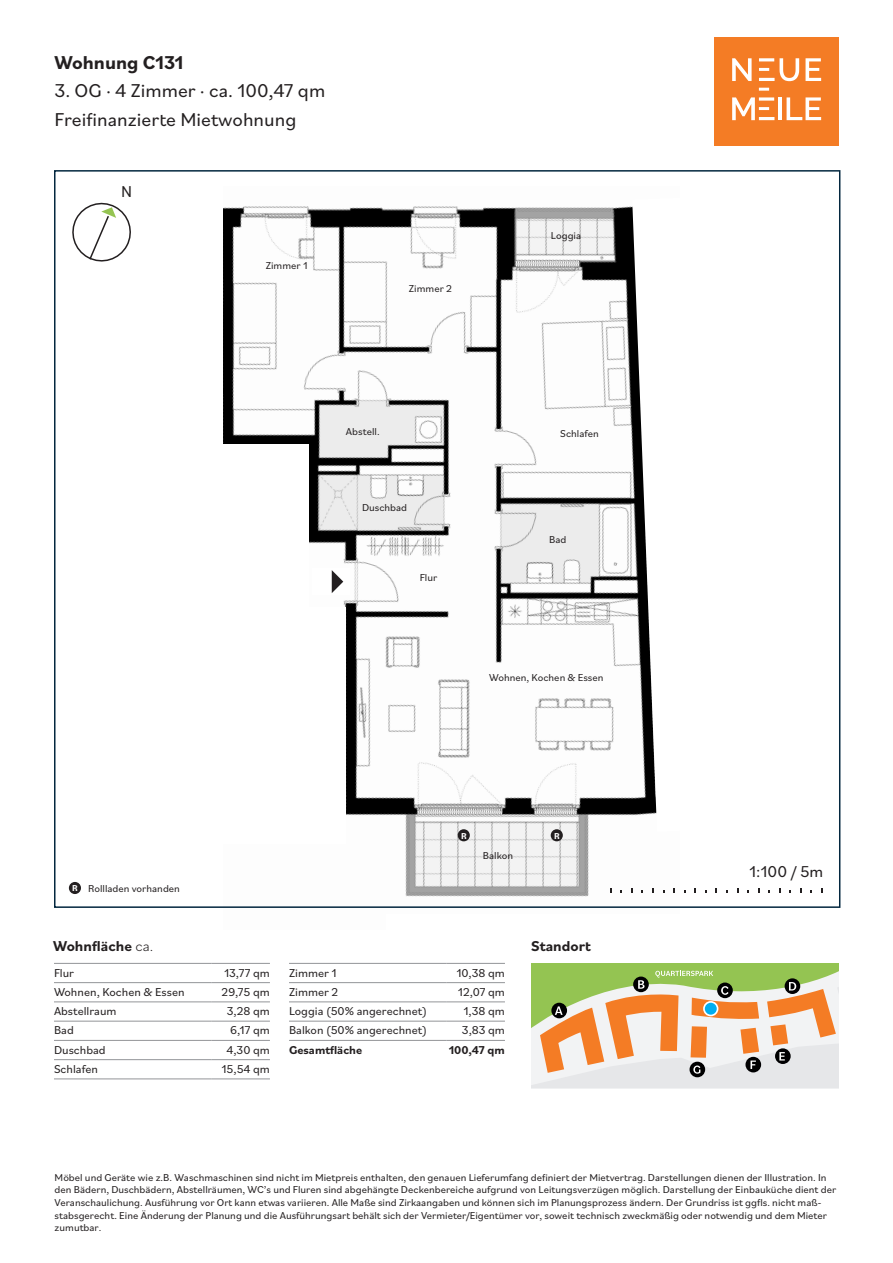
<style>
.page{position:relative;width:893px;height:1263px;background:#fff}
.page>*{position:absolute;margin:0;border:0;box-sizing:border-box;transform-origin:0 0}
.t1{font:19.5px/28.5px "Bilo";color:#231f20}
.t2{font:700 19.5px "Bilo";color:#231f20}
.t3{font:16.5px "Bilo";color:#231f20}
.t4{font:700 15px "Bilo";color:#231f20}
.t5{font:300 14.7px "Bilo";color:#231f20}
.t6{font:12px "Bilo";color:#231f20}
.t7{font:700 12px "Bilo";color:#231f20}
.t8{font:10.5px/12.6px "Bilo";color:#231f20}
.t9{font:700 9px "Bilo";color:#fff}
.s1{font-weight:700;font-size:9px;color:#fff}
.s2{font-weight:300}
</style>
<div class="page">
<div style="left:715px;top:37px;width:124px;height:109px;background:#f47c25"></div>
<svg style="left:732px;top:58px;width:20px;height:23px"></svg>
<svg style="left:805px;top:58px;width:16px;height:23px"></svg>
<hr style="left:778px;top:97px;width:4px;height:23px;background:#fff">
<svg style="left:787px;top:97px;width:34px;height:23px"></svg>
<svg style="left:759px;top:58px;width:40px;height:23px"></svg>
<svg style="left:732px;top:97px;width:42px;height:23px"></svg>
<svg style="left:759px;top:88px;width:10px;height:3px"></svg>
<img style="left:224px;top:206px;width:451px;height:691px">
<div style="left:145px;top:607px;width:200px;height:236px;background:#fff"></div>
<div style="left:108px;top:444px;width:201px;height:236px;background:#fff"></div>
<svg style="left:632px;top:206px;width:43px;height:626px"></svg>
<div style="left:313px;top:568px;width:37px;height:26px;background:#fff"></div>
<svg style="left:531px;top:963px;width:308px;height:125px"></svg>
<hr style="left:54px;top:963px;width:158px;height:1px;background:#939598">
<hr style="left:212px;top:963px;width:58px;height:1px;background:#939598">
<hr style="left:54px;top:982px;width:158px;height:1px;background:#939598">
<hr style="left:212px;top:982px;width:58px;height:1px;background:#939598">
<hr style="left:54px;top:1001px;width:158px;height:1px;background:#939598">
<hr style="left:212px;top:1001px;width:58px;height:1px;background:#939598">
<hr style="left:54px;top:1021px;width:158px;height:1px;background:#939598">
<hr style="left:212px;top:1021px;width:58px;height:1px;background:#939598">
<hr style="left:54px;top:1040px;width:158px;height:1px;background:#939598">
<hr style="left:212px;top:1040px;width:58px;height:1px;background:#939598">
<hr style="left:54px;top:1059px;width:158px;height:1px;background:#939598">
<hr style="left:212px;top:1059px;width:58px;height:1px;background:#939598">
<hr style="left:54px;top:1078px;width:158px;height:1px;background:#939598">
<hr style="left:212px;top:1078px;width:58px;height:1px;background:#939598">
<hr style="left:289px;top:963px;width:158px;height:1px;background:#939598">
<hr style="left:447px;top:963px;width:58px;height:1px;background:#939598">
<hr style="left:289px;top:982px;width:158px;height:1px;background:#939598">
<hr style="left:447px;top:982px;width:58px;height:1px;background:#939598">
<hr style="left:289px;top:1001px;width:158px;height:1px;background:#939598">
<hr style="left:447px;top:1001px;width:58px;height:1px;background:#939598">
<hr style="left:289px;top:1021px;width:158px;height:1px;background:#939598">
<hr style="left:447px;top:1021px;width:58px;height:1px;background:#939598">
<hr style="left:289px;top:1040px;width:158px;height:1px;background:#939598">
<hr style="left:447px;top:1040px;width:58px;height:1px;background:#939598">
<svg style="left:332px;top:570px;width:11px;height:23px"></svg>
<div style="left:458px;top:829px;width:12px;height:12px;background:#231f20;border-radius:50%"></div>
<div style="left:551px;top:829px;width:12px;height:12px;background:#231f20;border-radius:50%"></div>
<div style="left:704px;top:1002px;width:14px;height:13px;background:#00aeef;border-radius:50%"></div>
<div style="left:703px;top:1001px;width:15px;height:15px;border:2px solid #fff;border-radius:50%"></div>
<div style="left:69px;top:882px;width:12px;height:12px;background:#231f20;border-radius:50%"></div>
<svg style="left:72px;top:202px;width:59px;height:60px"></svg>
<h1 class="t2" style="left:55px;top:49px;width:130px">Wohnung C131</h1>
<h1 class="t1" style="left:55px;top:76px;width:272px">3. OG · 4 Zimmer · ca. 100,47 qm<br>Freifinanzierte Mietwohnung</h1>
<h2 class="t3" style="left:121px;top:180px;width:13px">N</h2>
<p class="t8" style="left:72px;top:881px;width:109px"><span class="s1">R</span> Rollladen vorhanden</p>
<p class="t8" style="left:266px;top:259px;width:43px">Zimmer 1</p>
<p class="t8" style="left:409px;top:281px;width:45px">Zimmer 2</p>
<p class="t8" style="left:551px;top:229px;width:32px">Loggia</p>
<p class="t8" style="left:346px;top:424px;width:35px">Abstell.</p>
<p class="t8" style="left:362px;top:501px;width:47px">Duschbad</p>
<p class="t8" style="left:420px;top:570px;width:19px">Flur</p>
<p class="t8" style="left:560px;top:426px;width:40px">Schlafen</p>
<p class="t8" style="left:549px;top:533px;width:19px">Bad</p>
<p class="t8" style="left:489px;top:670px;width:116px">Wohnen, Kochen &amp; Essen</p>
<p class="t9" style="left:461px;top:829px;width:7px">R</p>
<p class="t9" style="left:554px;top:829px;width:7px">R</p>
<p class="t8" style="left:483px;top:849px;width:32px">Balkon</p>
<h3 class="t4" style="left:53px;top:935px;width:101px">Wohnfläche <span class="s2">ca.</span></h3>
<h3 class="t4" style="left:531px;top:935px;width:61px">Standort</h3>
<p class="t6" style="left:54px;top:964px;width:22px">Flur</p>
<p class="t6" style="left:224px;top:964px;width:47px">13,77 qm</p>
<p class="t6" style="left:54px;top:983px;width:132px">Wohnen, Kochen &amp; Essen</p>
<p class="t6" style="left:222px;top:983px;width:50px">29,75 qm</p>
<p class="t6" style="left:54px;top:1003px;width:64px">Abstellraum</p>
<p class="t6" style="left:227px;top:1003px;width:45px">3,28 qm</p>
<p class="t6" style="left:54px;top:1022px;width:21px">Bad</p>
<p class="t6" style="left:230px;top:1022px;width:41px">6,17 qm</p>
<p class="t6" style="left:54px;top:1041px;width:53px">Duschbad</p>
<p class="t6" style="left:226px;top:1041px;width:45px">4,30 qm</p>
<p class="t6" style="left:54px;top:1060px;width:46px">Schlafen</p>
<p class="t6" style="left:221px;top:1060px;width:50px">15,54 qm</p>
<p class="t6" style="left:289px;top:964px;width:49px">Zimmer 1</p>
<p class="t6" style="left:456px;top:964px;width:50px">10,38 qm</p>
<p class="t6" style="left:289px;top:983px;width:51px">Zimmer 2</p>
<p class="t6" style="left:458px;top:983px;width:49px">12,07 qm</p>
<p class="t6" style="left:289px;top:1003px;width:139px">Loggia (50% angerechnet)</p>
<p class="t6" style="left:463px;top:1003px;width:43px">1,38 qm</p>
<p class="t6" style="left:289px;top:1022px;width:139px">Balkon (50% angerechnet)</p>
<p class="t6" style="left:462px;top:1022px;width:44px">3,83 qm</p>
<p class="t7" style="left:289px;top:1041px;width:75px">Gesamtfläche</p>
<p class="t7" style="left:449px;top:1041px;width:58px">100,47 qm</p>
<h2 class="t3" style="left:749px;top:860px;width:76px">1:100 / 5m</h2>
<p class="t8" style="left:55px;top:1170px;width:783px">Möbel und Geräte wie z.B. Waschmaschinen sind nicht im Mietpreis enthalten, den genauen Lieferumfang definiert der Mietvertrag. Darstellungen dienen der Illustration. In den Bädern, Duschbädern, Abstellräumen, WC’s und Fluren sind abgehängte Deckenbereiche aufgrund von Leitungsverzügen möglich. Darstellung der Einbauküche dient der Veranschaulichung. Ausführung vor Ort kann etwas variieren. Alle Maße sind Zirkaangaben und können sich im Planungsprozess ändern. Der Grundriss ist ggfls. nicht maß&shy;stabsgerecht. Eine Änderung der Planung und die Ausführungsart behält sich der Vermieter/Eigentümer vor, soweit technisch zweckmäßig oder notwendig und dem Mieter zumutbar.</p>
<h3 class="t5" style="left:98px;top:1169px;width:108px">Mieter zumutbar.</h3>
</div>
